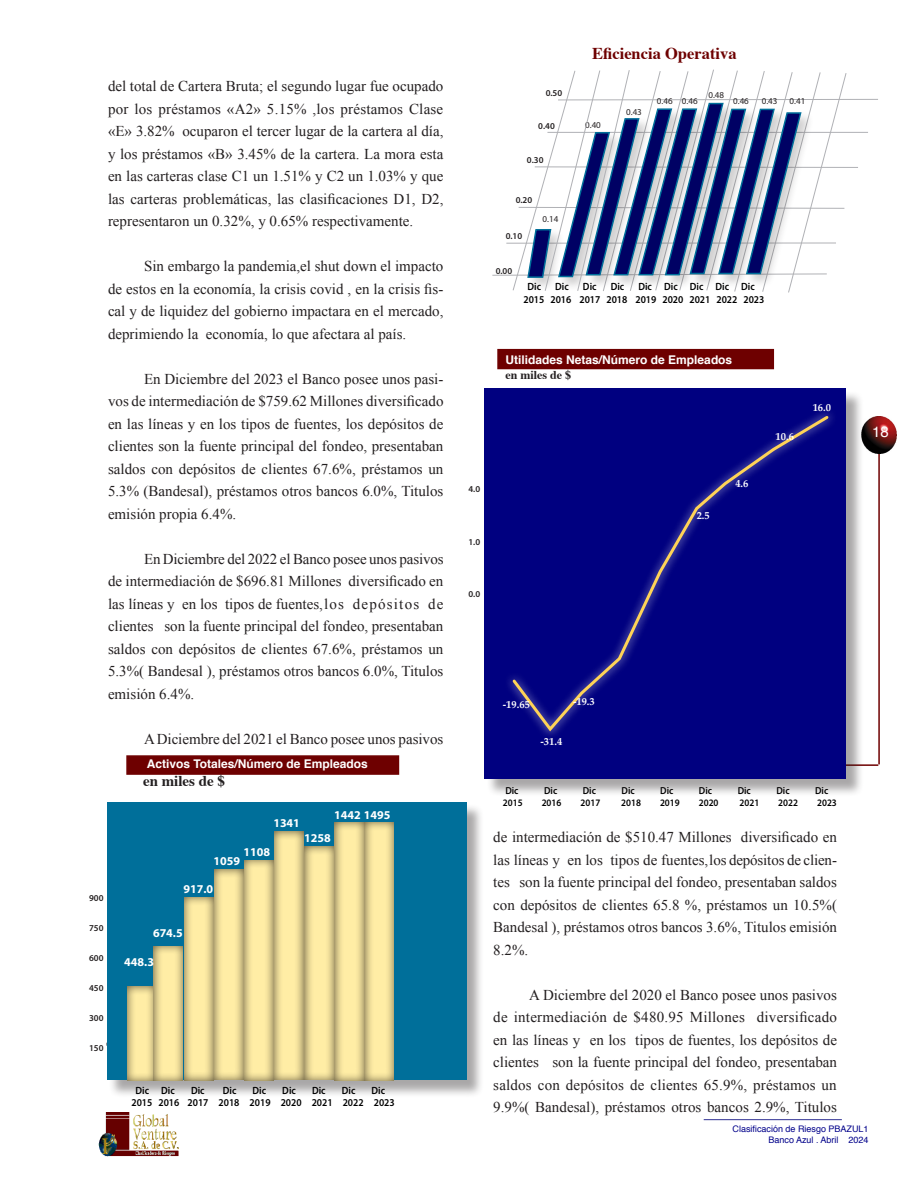
<style>
.page{position:relative;width:918px;height:1188px;background:#fff}
.page>*{position:absolute;margin:0;border:0;box-sizing:border-box;transform-origin:0 0}
.t1{font:700 16.5px "Times";color:#6e0000}
.t2{font:15px/22.5px "Times New Roman";color:#231f20;text-align:justify}
.t3{font:700 15px "Times";color:#231f20}
.t4{font:15px "Helvetica";color:#fff}
.t5{font:700 12px "Helvetica";color:#fff}
.t6{font:700 12px "Myriad Pro";color:#fff}
.t7{font:700 12px "Times";color:#231f20}
.t8{font:600 10.5px/12.6px "Myriad Pro";color:#000;scale:.93 1}
.t9{font:700 10.5px "Palatino";color:#fff}
.t10{font:600 10.2px "Myriad Pro";color:#000;scale:.93 1}
.t11{font:600 9.9px "Myriad Pro";color:#000;scale:.93 1}
.t12{font:600 9px "Myriad Pro";color:#231f20}
.t13{font:9px/10.8px "Helvetica";color:#00008a;text-align:right}
.t14{font:9px "Myriad Pro";color:#231f20}
</style>
<div class="page">
<hr style="left:704px;top:1119px;width:138px;height:1px;background:#2e3092">
<img style="left:98px;top:1113px;width:81px;height:44px">
<hr style="left:878px;top:453px;width:2px;height:311px;background:#6e0000">
<hr style="left:844px;top:764px;width:34px;height:2px;background:#6e0000">
<img style="left:864px;top:417px;width:32px;height:36px">
<div style="left:126px;top:755px;width:273px;height:20px;background:#6e0000;border:2px solid #6e0000"></div>
<div style="left:497px;top:349px;width:277px;height:20px;background:#6e0000"></div>
<div style="left:108px;top:803px;width:377px;height:295px;background:#231f20;opacity:.39"></div>
<div style="left:107px;top:802px;width:360px;height:278px;background:#006f9a"></div>
<div style="left:114px;top:976px;width:55px;height:105px;background:#231f20;opacity:.75"></div>
<div style="left:141px;top:936px;width:55px;height:145px;background:#231f20;opacity:.75"></div>
<div style="left:172px;top:887px;width:55px;height:194px;background:#231f20;opacity:.75"></div>
<div style="left:202px;top:860px;width:55px;height:221px;background:#231f20;opacity:.75"></div>
<div style="left:232px;top:850px;width:55px;height:231px;background:#231f20;opacity:.75"></div>
<div style="left:261px;top:821px;width:56px;height:260px;background:#231f20;opacity:.75"></div>
<div style="left:292px;top:836px;width:55px;height:245px;background:#231f20;opacity:.75"></div>
<div style="left:322px;top:813px;width:55px;height:268px;background:#231f20;opacity:.75"></div>
<svg style="left:492px;top:69px;width:386px;height:224px"></svg>
<div style="left:486px;top:390px;width:378px;height:407px;background:#231f20;opacity:.39"></div>
<div style="left:485px;top:389px;width:361px;height:390px;background:#000080"></div>
<svg style="left:510px;top:413px;width:321px;height:321px"></svg>
<div style="left:352px;top:813px;width:55px;height:268px;background:#231f20;opacity:.75"></div>
<p class="t2" style="left:108px;top:75px;width:337px">del total de Cartera Bruta; el segundo lugar fue ocupado por los préstamos «A2» 5.15% ,los préstamos Clase «E» 3.82% ocuparon el tercer lugar de la cartera al día, y los préstamos «B» 3.45% de la cartera. La mora esta en las carteras clase C1 un 1.51% y C2 un 1.03% y que las carteras problemáticas, las clasificaciones D1, D2, representaron un 0.32%, y 0.65% respectivamente.</p>
<p class="t2" style="left:108px;top:255px;width:337px;text-indent:36px">Sin embargo la pandemia,el shut down el impacto de estos en la economía, la crisis covid , en la crisis fis&shy;cal y de liquidez del gobierno impactara en el mercado, deprimiendo la economía, lo que afectara al país.</p>
<p class="t2" style="left:108px;top:367px;width:337px;text-indent:36px">En Diciembre del 2023 el Banco posee unos pasi&shy;vos de intermediación de $759.62 Millones diversificado en las líneas y en los tipos de fuentes, los depósitos de clientes son la fuente principal del fondeo, presentaban saldos con depósitos de clientes 67.6%, préstamos un 5.3% (Bandesal), préstamos otros bancos 6.0%, Titulos emisión propia 6.4%.</p>
<p class="t2" style="left:108px;top:547px;width:337px;text-indent:36px">En Diciembre del 2022 el Banco posee unos pasivos de intermediación de $696.81 Millones diversificado en las líneas y en los tipos de fuentes,los depósitos de clientes son la fuente principal del fondeo, presentaban saldos con depósitos de clientes 67.6%, préstamos un 5.3%( Bandesal ), préstamos otros bancos 6.0%, Titulos emisión 6.4%.</p>
<p class="t2" style="left:144px;top:727px;width:301px">A Diciembre del 2021 el Banco posee unos pasivos</p>
<p class="t5" style="left:147px;top:755px;width:223px">Activos Totales/Número de Empleados</p>
<p class="t3" style="left:143px;top:767px;width:84px">en miles de $</p>
<p class="t6" style="left:273px;top:815px;width:28px">1341</p>
<p class="t6" style="left:334px;top:807px;width:58px">1442 1495</p>
<p class="t12" style="left:89px;top:892px;width:16px">900</p>
<p class="t12" style="left:89px;top:922px;width:16px">750</p>
<p class="t12" style="left:89px;top:952px;width:16px">600</p>
<p class="t12" style="left:89px;top:982px;width:16px">450</p>
<p class="t12" style="left:89px;top:1012px;width:16px">300</p>
<p class="t12" style="left:89px;top:1042px;width:16px">150</p>
<p class="t6" style="left:243px;top:844px;width:28px">1108</p>
<p class="t6" style="left:213px;top:853px;width:28px">1059</p>
<p class="t6" style="left:183px;top:881px;width:31px">917.0</p>
<p class="t6" style="left:153px;top:925px;width:31px">674.5</p>
<p class="t6" style="left:124px;top:954px;width:31px">448.3</p>
<p class="t6" style="left:304px;top:830px;width:28px">1258</p>
<p class="t8" style="left:132px;top:1083px;width:285px;text-indent:240px">Dic<br>2015 2016 2017 2018 2019 2020 2021 2022 2023</p>
<p class="t8" style="left:136px;top:1083px;width:44px">Dic Dic</p>
<p class="t8" style="left:191px;top:1083px;width:16px">Dic</p>
<p class="t8" style="left:223px;top:1083px;width:16px">Dic</p>
<p class="t8" style="left:253px;top:1083px;width:16px">Dic</p>
<p class="t8" style="left:282px;top:1083px;width:16px">Dic</p>
<p class="t8" style="left:312px;top:1083px;width:16px">Dic</p>
<p class="t8" style="left:342px;top:1083px;width:16px">Dic</p>
<p class="t12" style="left:546px;top:87px;width:18px">0.50</p>
<p class="t12" style="left:538px;top:120px;width:18px">0.40</p>
<p class="t12" style="left:527px;top:155px;width:18px">0.30</p>
<p class="t1" style="left:592px;top:37px;width:146px">Eficiencia Operativa</p>
<p class="t14" style="left:585px;top:120px;width:17px">0.40</p>
<p class="t14" style="left:626px;top:107px;width:17px">0.43</p>
<p class="t14" style="left:657px;top:95px;width:17px">0.46</p>
<p class="t14" style="left:682px;top:95px;width:17px">0.46</p>
<p class="t14" style="left:708px;top:89px;width:17px">0.48</p>
<p class="t14" style="left:733px;top:96px;width:17px">0.46</p>
<p class="t14" style="left:762px;top:96px;width:17px">0.43</p>
<p class="t14" style="left:790px;top:96px;width:17px">0.41</p>
<p class="t12" style="left:516px;top:194px;width:18px">0.20</p>
<p class="t12" style="left:506px;top:230px;width:18px">0.10</p>
<p class="t14" style="left:543px;top:213px;width:17px">0.14</p>
<p class="t12" style="left:496px;top:265px;width:18px">0.00</p>
<p class="t8" style="left:523px;top:280px;width:261px;text-indent:115px">Dic Dic Dic Dic Dic<br>2015 2016 2017 2018 2019 2020 2021 2022 2023</p>
<p class="t8" style="left:528px;top:280px;width:16px">Dic</p>
<p class="t8" style="left:555px;top:280px;width:16px">Dic</p>
<p class="t8" style="left:583px;top:280px;width:16px">Dic</p>
<p class="t8" style="left:611px;top:280px;width:16px">Dic</p>
<p class="t5" style="left:506px;top:350px;width:228px">Utilidades Netas/Número de Empleados</p>
<p class="t7" style="left:506px;top:363px;width:67px">en miles de $</p>
<p class="t12" style="left:468px;top:483px;width:13px">4.0</p>
<p class="t12" style="left:468px;top:536px;width:13px">1.0</p>
<p class="t12" style="left:468px;top:588px;width:13px">0.0</p>
<p class="t9" style="left:697px;top:506px;width:15px">2.5</p>
<p class="t9" style="left:735px;top:475px;width:15px">4.6</p>
<p class="t9" style="left:776px;top:427px;width:20px">10.6</p>
<p class="t9" style="left:813px;top:399px;width:20px">16.0</p>
<p class="t4" style="left:872px;top:420px;width:18px">18</p>
<p class="t9" style="left:503px;top:695px;width:29px">-19.65</p>
<p class="t9" style="left:573px;top:692px;width:23px">-19.3</p>
<p class="t9" style="left:540px;top:732px;width:23px">-31.4</p>
<p class="t10" style="left:505px;top:784px;width:16px">Dic</p>
<p class="t10" style="left:544px;top:784px;width:16px">Dic</p>
<p class="t10" style="left:583px;top:784px;width:16px">Dic</p>
<p class="t10" style="left:622px;top:784px;width:16px">Dic</p>
<p class="t10" style="left:660px;top:784px;width:16px">Dic</p>
<p class="t10" style="left:699px;top:784px;width:16px">Dic</p>
<p class="t10" style="left:738px;top:784px;width:16px">Dic</p>
<p class="t10" style="left:776px;top:784px;width:16px">Dic</p>
<p class="t10" style="left:815px;top:784px;width:16px">Dic</p>
<p class="t11" style="left:503px;top:796px;width:23px">2015</p>
<p class="t11" style="left:542px;top:796px;width:23px">2016</p>
<p class="t11" style="left:581px;top:796px;width:23px">2017</p>
<p class="t11" style="left:621px;top:796px;width:23px">2018</p>
<p class="t11" style="left:660px;top:796px;width:23px">2019</p>
<p class="t11" style="left:699px;top:796px;width:23px">2020</p>
<p class="t11" style="left:740px;top:796px;width:23px">2021</p>
<p class="t11" style="left:778px;top:796px;width:23px">2022</p>
<p class="t11" style="left:817px;top:796px;width:23px">2023</p>
<p class="t2" style="left:493px;top:826px;width:345px">de intermediación de $510.47 Millones diversificado en las líneas y en los tipos de fuentes,los depósitos de clien&shy;tes son la fuente principal del fondeo, presentaban saldos con depósitos de clientes 65.8 %, préstamos un 10.5%( Bandesal ), préstamos otros bancos 3.6%, Titulos emisión 8.2%.</p>
<p class="t2" style="left:493px;top:983px;width:345px;text-indent:36px">A Diciembre del 2020 el Banco posee unos pasivos de intermediación de $480.95 Millones diversificado en las líneas y en los tipos de fuentes, los depósitos de clientes son la fuente principal del fondeo, presentaban saldos con depósitos de clientes 65.9%, préstamos un 9.9%( Bandesal), préstamos otros bancos 2.9%, Titulos</p>
<p class="t13" style="left:733px;top:1124px;width:138px">Clasificación de Riesgo PBAZUL1<br>Banco Azul . Abril 2024</p>
</div>
